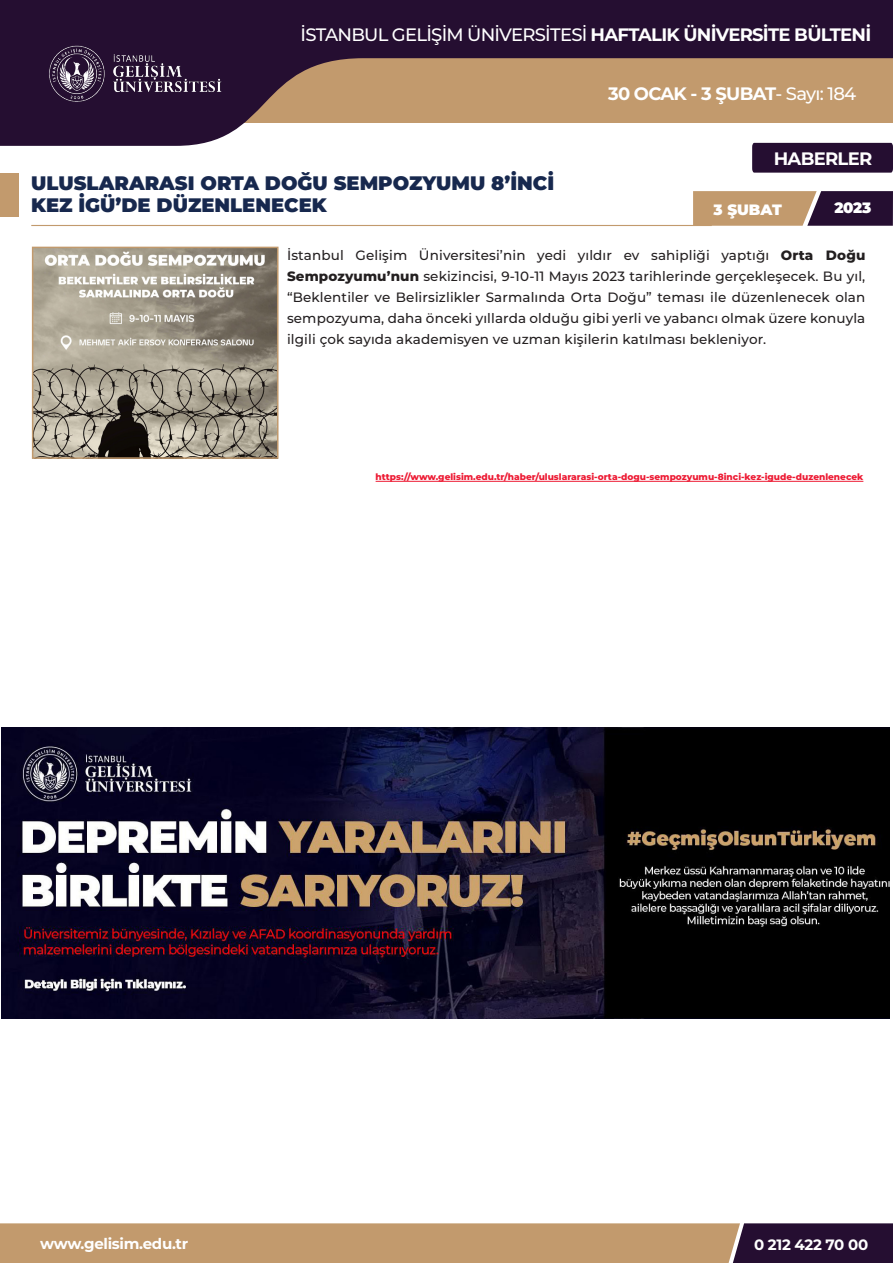
<style>
.page{position:relative;width:893px;height:1263px;background:#fff}
.page>*{position:absolute;margin:0;border:0;box-sizing:border-box;transform-origin:0 0}
.t1{font:900 19.5px "Montserrat";color:#17284e}
.t2{font:500 18px "Montserrat";letter-spacing:-.04em;color:#fff}
.t3{font:700 18px "Montserrat";letter-spacing:-.04em;color:#fff}
.t4{font:700 15px "Montserrat";letter-spacing:-.02em;color:#fff}
.t5{font:900 15px "Montserrat";letter-spacing:-.02em;color:#fff}
.t6{font:500 13.5px/21px "Montserrat";letter-spacing:.01em;color:#231f20;text-align:justify}
.t7{font:800 9px "Montserrat";color:#ed1a33}
.s1{font-weight:700}
.s2{font-weight:500}
.s3{font-weight:800}
</style>
<div class="page">
<hr style="left:376px;top:481px;width:487px;height:1px;background:#ed1a33">
<div style="left:0;top:173px;width:19px;height:43px;background:#c29a6d"></div>
<hr style="left:31px;top:225px;width:681px;height:1px;background:#c29a6d">
<svg style="left:693px;top:191px;width:200px;height:35px;background:#86665a"></svg>
<img style="left:35px;top:250px;width:241px;height:206px">
<div style="left:32px;top:247px;width:247px;height:212px;border:2px solid #c29a6d"></div>
<div style="left:752px;top:146px;width:141px;height:27px;background:#250e31"></div>
<svg style="left:0;top:0;width:893px;height:146px;background:#795f61"></svg>
<svg style="left:0;top:1223px;width:893px;height:40px;background:#a78364"></svg>
<img style="left:21px;top:35px;width:228px;height:79px">
<img style="left:2px;top:727px;width:888px;height:291px">
<p class="t2" style="left:301px;top:22px;width:572px">İSTANBUL GELİŞİM ÜNİVERSİTESİ <span class="s1">HAFTALIK ÜNİVERSİTE BÜLTENİ</span></p>
<p class="t3" style="left:608px;top:80px;width:250px">30 OCAK - 3 ŞUBAT<span class="s2">- Sayı: 184</span></p>
<p class="t3" style="left:774px;top:145px;width:100px">HABERLER</p>
<p class="t1" style="left:31px;top:168px;width:525px">ULUSLARARASI ORTA DOĞU SEMPOZYUMU 8’İNCİ</p>
<p class="t1" style="left:31px;top:191px;width:297px">KEZ İGÜ’DE DÜZENLENECEK</p>
<p class="t6" style="left:287px;top:244px;width:580px">İstanbul Gelişim Üniversitesi’nin yedi yıldır ev sahipliği yaptığı <span class="s3">Orta Doğu Sempozyumu’nun</span> sekizincisi, 9-10-11 Mayıs 2023 tarihlerinde gerçekleşecek. Bu yıl, “Beklentiler ve Belirsizlikler Sarmalında Orta Doğu” teması ile düzenlenecek olan sempozyuma, daha önceki yıllarda olduğu gibi yerli ve yabancı olmak üzere konuyla ilgili çok sayıda akademisyen ve uzman kişilerin katılması bekleniyor.</p>
<p class="t5" style="left:834px;top:197px;width:38px">2023</p>
<p class="t5" style="left:714px;top:199px;width:70px">3 ŞUBAT</p>
<p class="t7" style="left:376px;top:471px;width:489px">https://www.gelisim.edu.tr/haber/uluslararasi-orta-dogu-sempozyumu-8inci-kez-igude-duzenlenecek</p>
<p class="t4" style="left:40px;top:1233px;width:150px">www.gelisim.edu.tr</p>
<p class="t4" style="left:754px;top:1234px;width:116px">0 212 422 70 00</p>
</div>
